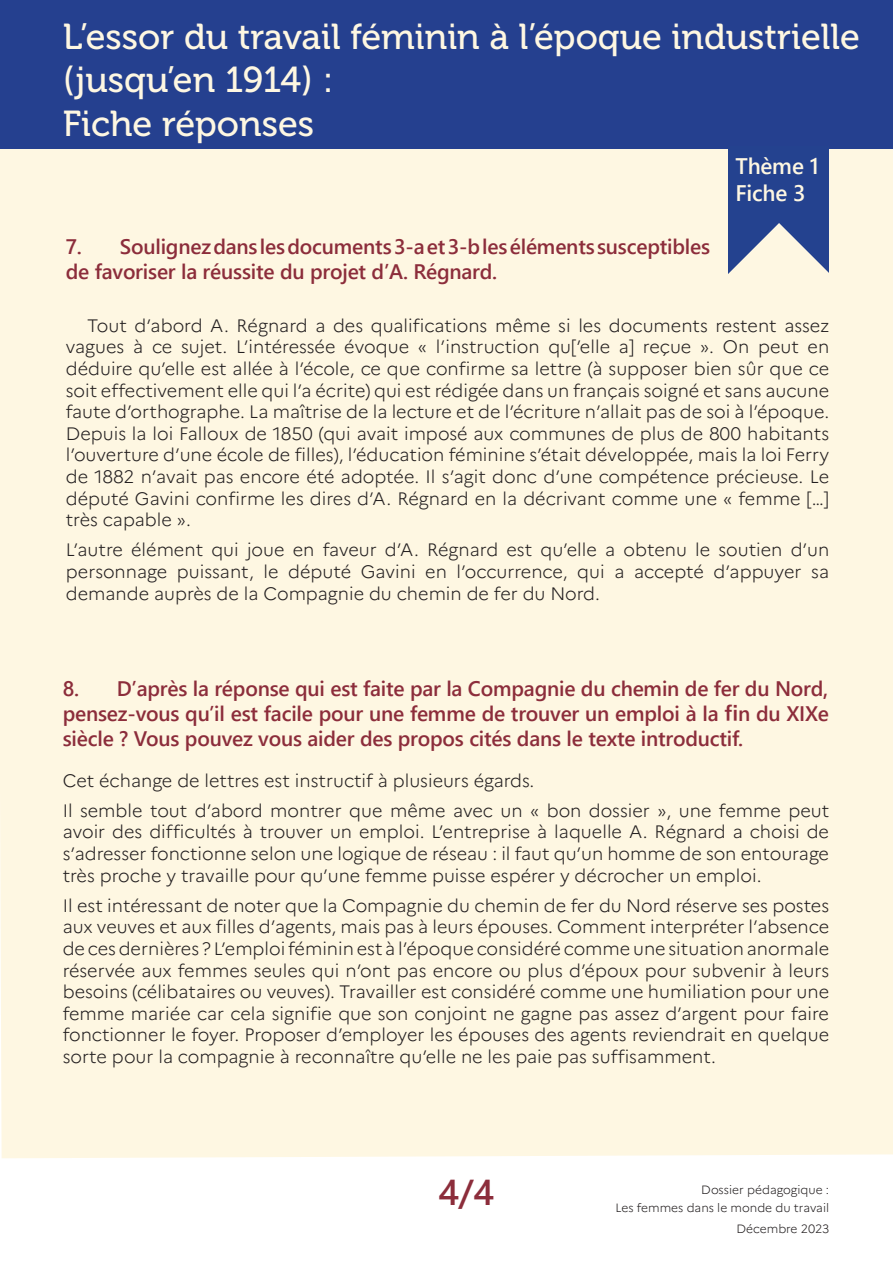
<style>
.page{position:relative;width:893px;height:1263px;background:#fff}
.page>*{position:absolute;margin:0;border:0;box-sizing:border-box;transform-origin:0 0}
.t1{font:700 45px "Yu Gothic UI";letter-spacing:-.01em;color:#fff}
.t2{font:36px/43.2px "Museo 500";color:#fef7e2}
.t3{font:700 36px "Yu Gothic UI";color:#8c2d3b}
.t4{font:700 22.5px/27px "Yu Gothic UI";letter-spacing:-.01em;color:#fef7e2}
.t5{font:700 21px/25.2px "Yu Gothic UI";letter-spacing:-.01em;color:#8c2d3b}
.Style_de_paragraphe_1{font:300 18px/21.6px "Marianne";color:#231f20;text-align:justify}
.t6{font:300 12px/18px "Marianne";color:#231f20;text-align:right}
</style>
<div class="page">
<div style="left:0;top:149px;width:893px;height:1009px;background:#fef7e2"></div>
<div style="left:0;top:0;width:893px;height:149px;background:#25408f"></div>
<div style="left:729px;top:146px;width:100px;height:128px;background:#24428f"></div>
<svg style="left:710px;top:223px;width:136px;height:136px;background:#e0ded6"></svg>
<h2 class="t2" style="left:63px;top:16px;width:799px">L’essor du travail féminin à l’époque industrielle (jusqu’en 1914) :<br>Fiche réponses</h2>
<h1 class="t1" style="left:64px;top:75px;width:310px">Fiche questions</h1>
<p class="t5" style="left:66px;top:234px;width:646px">7. Soulignez dans les documents 3-a et 3-b les éléments susceptibles de favoriser la réussite du projet d’A. Régnard.</p>
<p class="t4" style="left:735px;top:153px;width:85px">Thème 1<br>Fiche 3</p>
<p class="Style_de_paragraphe_1" style="left:66px;top:313px;width:765px;text-indent:21px">Tout d’abord A. Régnard a des qualifications même si les documents restent assez vagues à ce sujet. L’intéressée évoque « l’instruction qu[’elle a] reçue ». On peut en déduire qu’elle est allée à l’école, ce que confirme sa lettre (à supposer bien sûr que ce soit effectivement elle qui l’a écrite) qui est rédigée dans un français soigné et sans aucune faute d’orthographe. La maîtrise de la lecture et de l’écriture n’allait pas de soi à l’époque.<br>Depuis la loi Falloux de 1850 (qui avait imposé aux communes de plus de 800 habitants l’ouverture d’une école de filles), l’éducation féminine s’était développée, mais la loi Ferry de 1882 n’avait pas encore été adoptée. Il s’agit donc d’une compétence précieuse. Le député Gavini confirme les dires d’A. Régnard en la décrivant comme une « femme […] très capable ».</p>
<p class="Style_de_paragraphe_1" style="left:66px;top:538px;width:765px">L’autre élément qui joue en faveur d’A. Régnard est qu’elle a obtenu le soutien d’un personnage puissant, le député Gavini en l’occurrence, qui a accepté d’appuyer sa demande auprès de la Compagnie du chemin de fer du Nord.</p>
<p class="t5" style="left:63px;top:676px;width:767px">8. D’après la réponse qui est faite par la Compagnie du chemin de fer du Nord,</p>
<p class="t5" style="left:63px;top:701px;width:768px">pensez-vous qu’il est facile pour une femme de trouver un emploi à la fin du XIXe siècle ? Vous pouvez vous aider des propos cités dans le texte introductif.</p>
<p class="Style_de_paragraphe_1" style="left:63px;top:768px;width:473px">Cet échange de lettres est instructif à plusieurs égards.</p>
<p class="Style_de_paragraphe_1" style="left:63px;top:798px;width:768px">Il semble tout d’abord montrer que même avec un « bon dossier », une femme peut avoir des difficultés à trouver un emploi. L’entreprise à laquelle A. Régnard a choisi de s’adresser fonctionne selon une logique de réseau : il faut qu’un homme de son entourage très proche y travaille pour qu’une femme puisse espérer y décrocher un emploi.</p>
<p class="Style_de_paragraphe_1" style="left:63px;top:893px;width:768px">Il est intéressant de noter que la Compagnie du chemin de fer du Nord réserve ses postes aux veuves et aux filles d’agents, mais pas à leurs épouses. Comment interpréter l’absence de ces dernières ? L’emploi féminin est à l’époque considéré comme une situation anormale réservée aux femmes seules qui n’ont pas encore ou plus d’époux pour subvenir à leurs besoins (célibataires ou veuves). Travailler est considéré comme une humiliation pour une femme mariée car cela signifie que son conjoint ne gagne pas assez d’argent pour faire fonctionner le foyer. Proposer d’employer les épouses des agents reviendrait en quelque sorte pour la compagnie à reconnaître qu’elle ne les paie pas suffisamment.</p>
<h2 class="t3" style="left:438px;top:1171px;width:57px">4/4</h2>
<p class="t6" style="left:615px;top:1179px;width:215px">Dossier pédagogique :<br>Les femmes dans le monde du travail</p>
<p class="t6" style="left:736px;top:1219px;width:94px">Décembre 2023</p>
</div>
